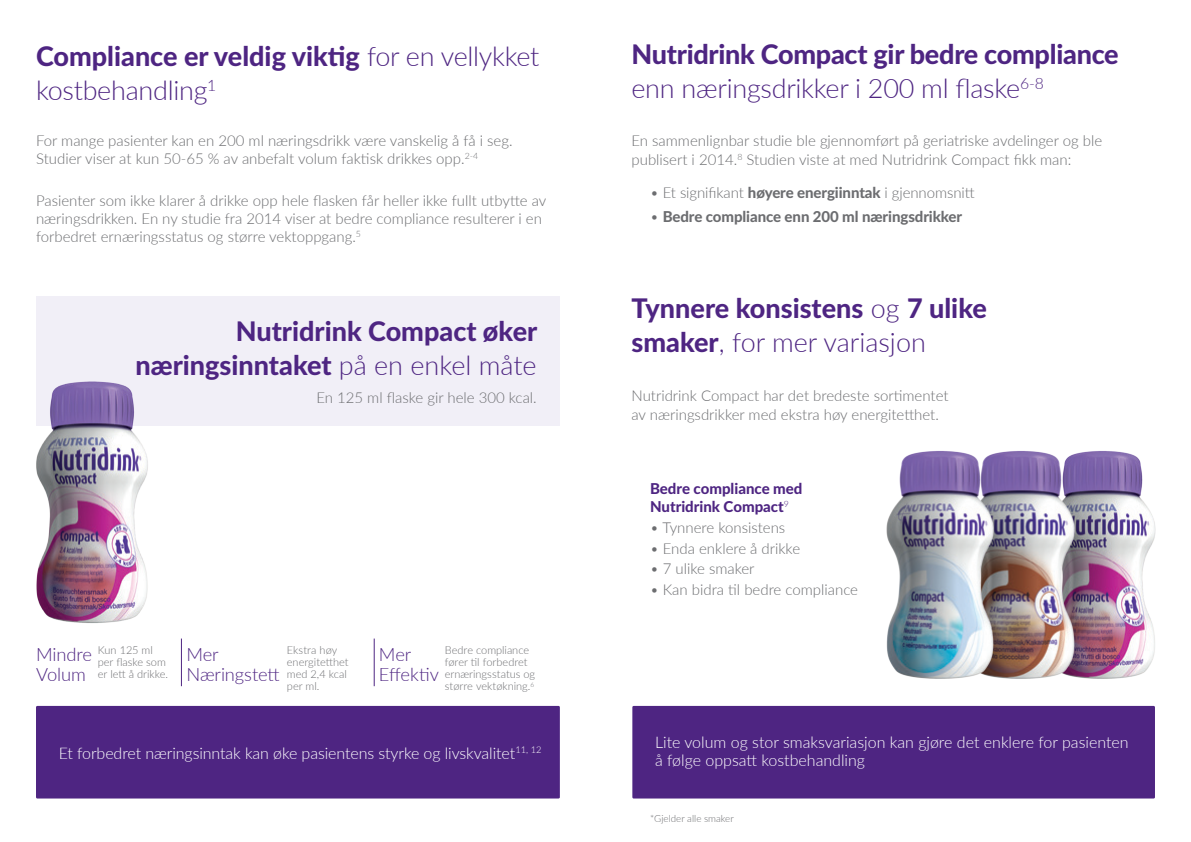
<style>
.page{position:relative;width:1191px;height:842px;background:#fff}
.page>*{position:absolute;margin:0;border:0;box-sizing:border-box;transform-origin:0 0}
.t1{font:800 27px/34px "Lato";color:#4e2582}
.t2{font:300 27px/34px "Lato";letter-spacing:-.01em;color:#4e2582}
.t3{font:300 18.4px/20px "Lato";letter-spacing:-.01em;color:#4e2582}
.t4{font:300 16px/18px "Lato";letter-spacing:-.005em;color:#fff}
.t5{font:300 15px/18px "Lato";color:#6c6d70}
.t6{font:800 15px "Lato";letter-spacing:-.005em;color:#6c6d70}
.t7{font:800 15px/18px "Lato";color:#4e2582}
.t8{font:300 11px/12px "Lato";color:#6c6d70}
.t9{font:300 9.8px "Lato";color:#6c6d70}
.s1{font-weight:800}
.s2{font-weight:300}
</style>
<div class="page">
<div style="left:36px;top:296px;width:523px;height:129px;background:#f1eff7"></div>
<div style="left:632px;top:706px;width:523px;height:92px;background:#4e2582"></div>
<div style="left:36px;top:706px;width:524px;height:92px;background:#4e2582"></div>
<hr style="left:181px;top:638px;width:1px;height:48px;background:#4e2582">
<hr style="left:374px;top:638px;width:1px;height:48px;background:#4e2582">
<img style="left:36px;top:381px;width:122px;height:242px">
<img style="left:1083px;top:451px;width:73px;height:228px">
<img style="left:1002px;top:451px;width:81px;height:228px">
<img style="left:886px;top:451px;width:116px;height:228px">
<h1 class="t2" style="left:36px;top:38px;width:505px"><span class="s1">Compliance er veldig viktig</span> for en vellykket kostbehandling<sup>1</sup></h1>
<p class="t5" style="left:36px;top:131px;width:478px">For mange pasienter kan en 200 ml næringsdrikk være vanskelig å få i seg.<br>Studier viser at kun 50-65 % av anbefalt volum faktisk drikkes opp.<sup>2-4</sup></p>
<p class="t5" style="left:36px;top:191px;width:512px">Pasienter som ikke klarer å drikke opp hele flasken får heller ikke fullt utbytte av næringsdrikken. En ny studie fra 2014 viser at bedre compliance resulterer i en forbedret ernæringsstatus og større vektoppgang.<sup>5</sup></p>
<h1 class="t1" style="left:135px;top:313px;width:403px;text-align:right">Nutridrink Compact øker næringsinntaket <span class="s2">på en enkel måte</span></h1>
<p class="t5" style="left:316px;top:388px;width:222px">En 125 ml flaske gir hele 300 kcal.</p>
<p class="t3" style="left:36px;top:643px;width:58px">Mindre<br>Volum</p>
<p class="t8" style="left:98px;top:644px;width:72px">Kun 125 ml per flaske som er lett å drikke.</p>
<p class="t3" style="left:186px;top:643px;width:95px">Mer<br>Næringstett</p>
<p class="t8" style="left:287px;top:644px;width:63px">Ekstra høy energitetthet med 2,4 kcal per ml.</p>
<p class="t3" style="left:379px;top:643px;width:62px">Mer<br>Effektiv</p>
<p class="t8" style="left:445px;top:644px;width:92px">Bedre compliance fører til forbedret ernæringsstatus og større vektøkning.<sup>6</sup></p>
<p class="t4" style="left:59px;top:743px;width:484px">Et forbedret næringsinntak kan øke pasientens styrke og livskvalitet<sup>11,</sup> <sup>12</sup></p>
<h1 class="t1" style="left:631px;top:36px;width:489px">Nutridrink Compact gir bedre compliance <span class="s2">enn næringsdrikker i 200 ml flaske</span><sup>6-8</sup></h1>
<p class="t5" style="left:631px;top:131px;width:472px;line-height:19px">En sammenlignbar studie ble gjennomført på geriatriske avdelinger og ble publisert i 2014.<sup>8</sup> Studien viste at med Nutridrink Compact fikk man:</p>
<p class="t5" style="left:650px;top:183px;width:326px">• Et signifikant <span class="s1">høyere energiinntak</span> i gjennomsnitt</p>
<p class="t6" style="left:650px;top:205px;width:314px"><span class="s2">•</span> Bedre compliance enn 200 ml næringsdrikker</p>
<h1 class="t1" style="left:631px;top:290px;width:357px">Tynnere konsistens <span class="s2">og</span> 7 ulike smaker<span class="s2">, for mer variasjon</span></h1>
<p class="t5" style="left:631px;top:386px;width:318px;line-height:19px">Nutridrink Compact har det bredeste sortimentet av næringsdrikker med ekstra høy energitetthet.</p>
<p class="t7" style="left:650px;top:479px;width:154px">Bedre compliance med<br>Nutridrink Compact<sup>9</sup></p>
<p class="t5" style="left:650px;top:518px;width:137px">• Tynnere konsistens</p>
<p class="t5" style="left:650px;top:539px;width:152px">• Enda enklere å drikke</p>
<p class="t5" style="left:650px;top:559px;width:106px">• 7 ulike smaker</p>
<p class="t5" style="left:650px;top:580px;width:209px">• Kan bidra til bedre compliance</p>
<p class="t4" style="left:655px;top:733px;width:475px">Lite volum og stor smaksvariasjon kan gjøre det enklere for pasienten å følge oppsatt kostbehandling</p>
<p class="t9" style="left:650px;top:811px;width:85px">*Gjelder alle smaker</p>
</div>
